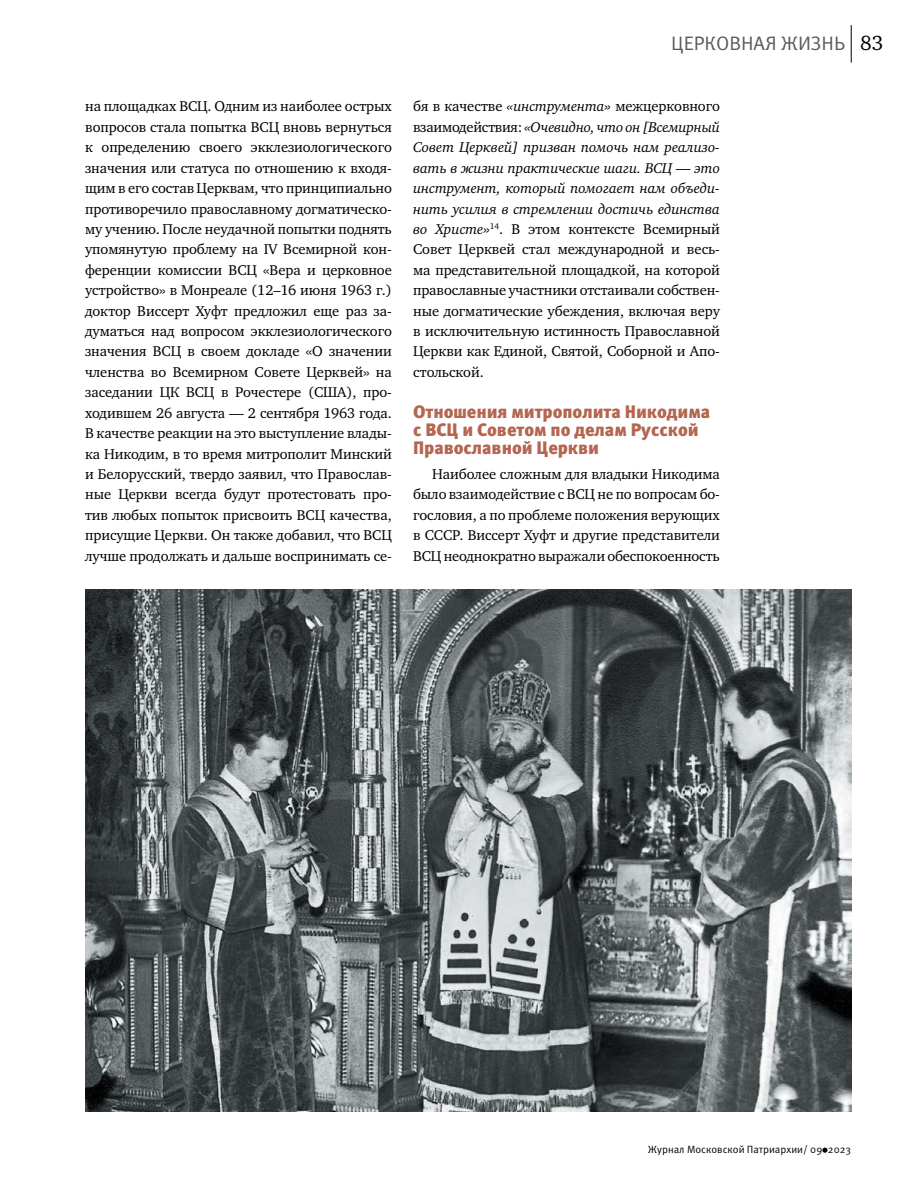
<style>
.page{position:relative;width:915px;height:1191px;background:#fff}
.page>*{position:absolute;margin:0;border:0;box-sizing:border-box;transform-origin:0 0}
.t1{font:19.5px "Meta Pro";letter-spacing:-.005em;color:#58595b}
.t2{font:900 18px/18px "Meta Pro";letter-spacing:-.005em;color:#b46650}
.t3{font:14.55px/20.4px "Charter ITC";letter-spacing:-.005em;color:#000;text-align:justify}
.t4{font:10.5px "Meta Pro";color:#000}
.s1{font-family:"Charter ITC";font-size:21px;color:#000}
.s2{font-style:italic}
</style>
<div class="page">
<svg style="left:822px;top:1147px;width:5px;height:5px"></svg>
<hr style="left:850px;top:25px;width:1px;height:38px;background:#000">
<img style="left:85px;top:589px;width:765px;height:522px">
<h1 class="t1" style="left:671px;top:31px;width:213px">ЦЕРКОВНАЯ ЖИЗНЬ <span class="s1">83</span></h1>
<p class="t3" style="left:85px;top:96px;width:308px">на площадках ВСЦ. Одним из наиболее острых вопросов стала попытка ВСЦ вновь вернуться к определению своего экклезиологического значения или статуса по отношению к входя&shy;щим в его состав Церквам, что принципиально противоречило православному догматическо&shy;му учению. После неудачной попытки поднять упомянутую проблему на IV Всемирной кон&shy;ференции комиссии ВСЦ «Вера и церковное устройство» в Монреале (12–16 июня 1963 г.) доктор Виссерт Хуфт предложил еще раз за&shy;думаться над вопросом экклезиологического значения ВСЦ в своем докладе «О значении членства во Всемирном Совете Церквей» на заседании ЦК ВСЦ в Рочестере (США), про&shy;ходившем 26 августа — 2 сентября 1963 года.<br>В качестве реакции на это выступление влады&shy;ка Никодим, в то время митрополит Минский и Белорусский, твердо заявил, что Православ&shy;ные Церкви всегда будут протестовать про&shy;тив любых попыток присвоить ВСЦ качества, присущие Церкви. Он также добавил, что ВСЦ лучше продолжать и дальше воспринимать се-</p>
<p class="t3" style="left:413px;top:96px;width:308px">бя в качестве <span class="s2">«инструмента»</span> межцерковного взаимодействия: <span class="s2">«Очевидно, что он [Всемирный Совет Церквей] призван помочь нам реализо&shy;вать в жизни практические шаги. ВСЦ — это инструмент, который помогает нам объеди&shy;нить усилия в стремлении достичь единства во Христе»</span><sup>14</sup>. В этом контексте Всемирный Совет Церквей стал международной и весь&shy;ма представительной площадкой, на которой православные участники отстаивали собствен&shy;ные догматические убеждения, включая веру в исключительную истинность Православной Церкви как Единой, Святой, Соборной и Апо&shy;стольской.</p>
<p class="t2" style="left:413px;top:403px;width:298px">Отношения митрополита Никодима с ВСЦ и Советом по делам Русской<br>Православной Церкви</p>
<p class="t3" style="left:413px;top:464px;width:308px;text-indent:19px">Наиболее сложным для владыки Никодима было взаимодействие с ВСЦ не по вопросам бо&shy;гословия, а по проблеме положения верующих в СССР. Виссерт Хуфт и другие представители ВСЦ неоднократно выражали обеспокоенность</p>
<p class="t4" style="left:647px;top:1142px;width:205px">Журнал Московской Патриархии/ 09 2023</p>
</div>
